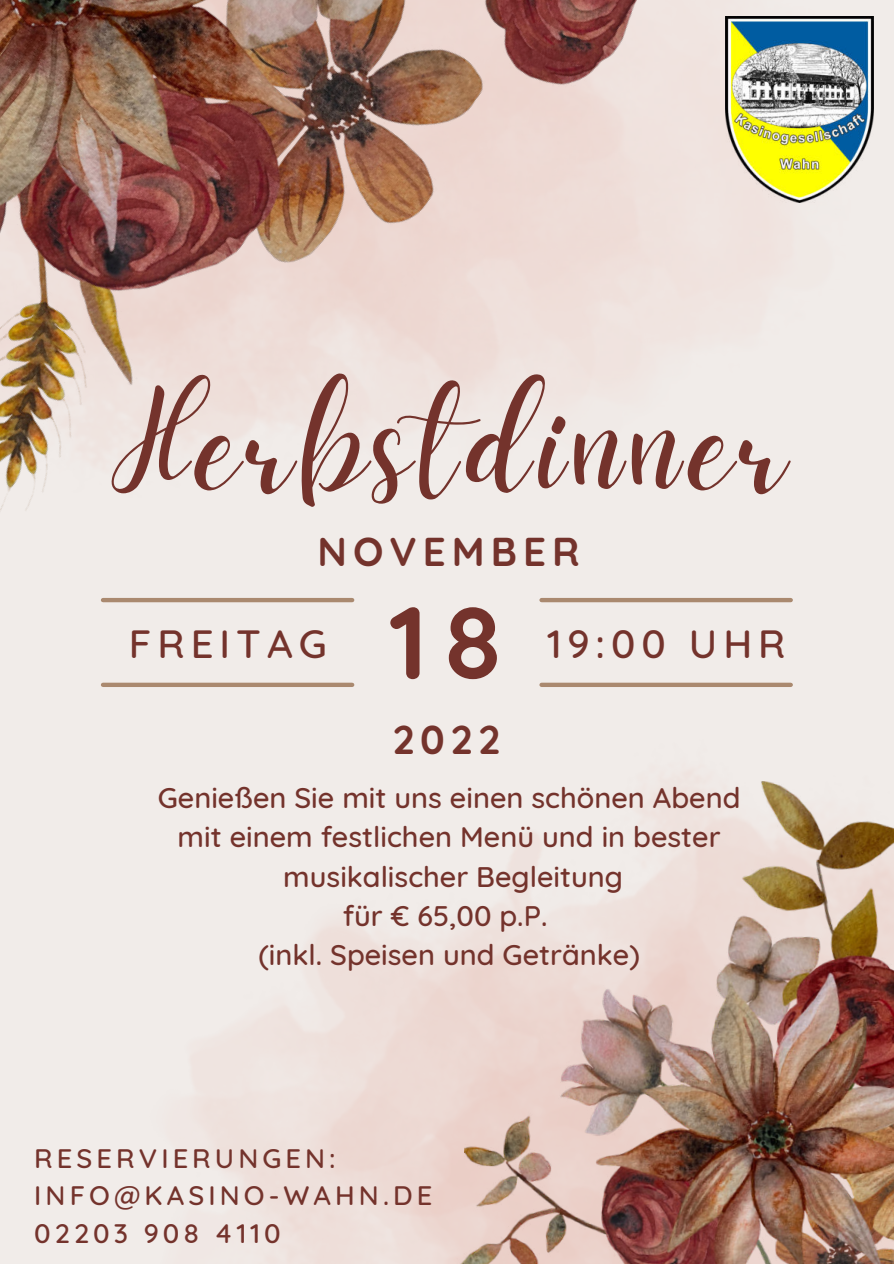
<style>
.page{position:relative;width:894px;height:1264px;background:#fff}
.page>*{position:absolute;margin:0;border:0;box-sizing:border-box;transform-origin:0 0}
.t1{font:149.85px "Daydream";letter-spacing:.05em;color:#74332c}
.t2{font:700 102.6px "Quicksand";color:#74332c}
.t3{font:500 40.2px "Quicksand";letter-spacing:.15em;color:#74332c}
.t4{font:700 40.2px "Quicksand";letter-spacing:.15em;color:#74332c}
.t5{font:500 28.95px/39.5px "Quicksand";color:#74332c;text-align:center}
.t6{font:500 27.3px/37.2px "Quicksand";letter-spacing:.15em;color:#74332c}
</style>
<div class="page">
<div style="left:0;top:0;width:893px;height:1263px;background:#f1ece9"></div>
<img style="left:447px;top:763px;width:446px;height:500px">
<hr style="left:541px;top:598px;width:249px;height:4px;background:#aa896f">
<div style="left:541px;top:682px;width:249px;height:5px;background:#aa896f"></div>
<div style="left:103px;top:682px;width:249px;height:5px;background:#aa896f"></div>
<img style="left:0;top:0;width:754px;height:603px">
<img style="left:725px;top:17px;width:148px;height:185px">
<h1 class="t1" style="left:110px;top:352px;width:678px">Herbstdinner</h1>
<h3 class="t4" style="left:317px;top:518px;width:263px">NOVEMBER</h3>
<h3 class="t3" style="left:129px;top:611px;width:199px">FREITAG</h3>
<h2 class="t2" style="left:390px;top:557px;width:115px">18</h2>
<h3 class="t4" style="left:392px;top:706px;width:109px">2022</h3>
<h3 class="t3" style="left:547px;top:611px;width:240px">19:00 UHR</h3>
<p class="t5" style="left:158px;top:775px;width:584px">Genießen Sie mit uns einen schönen Abend mit einem festlichen Menü und in bester musikalischer Begleitung<br>für € 65,00 p.P.<br>(inkl. Speisen und Getränke)</p>
<p class="t6" style="left:34px;top:1137px;width:399px">RESERVIERUNGEN:<br>INFO@KASINO-WAHN.DE<br>02203 908 4110</p>
</div>
